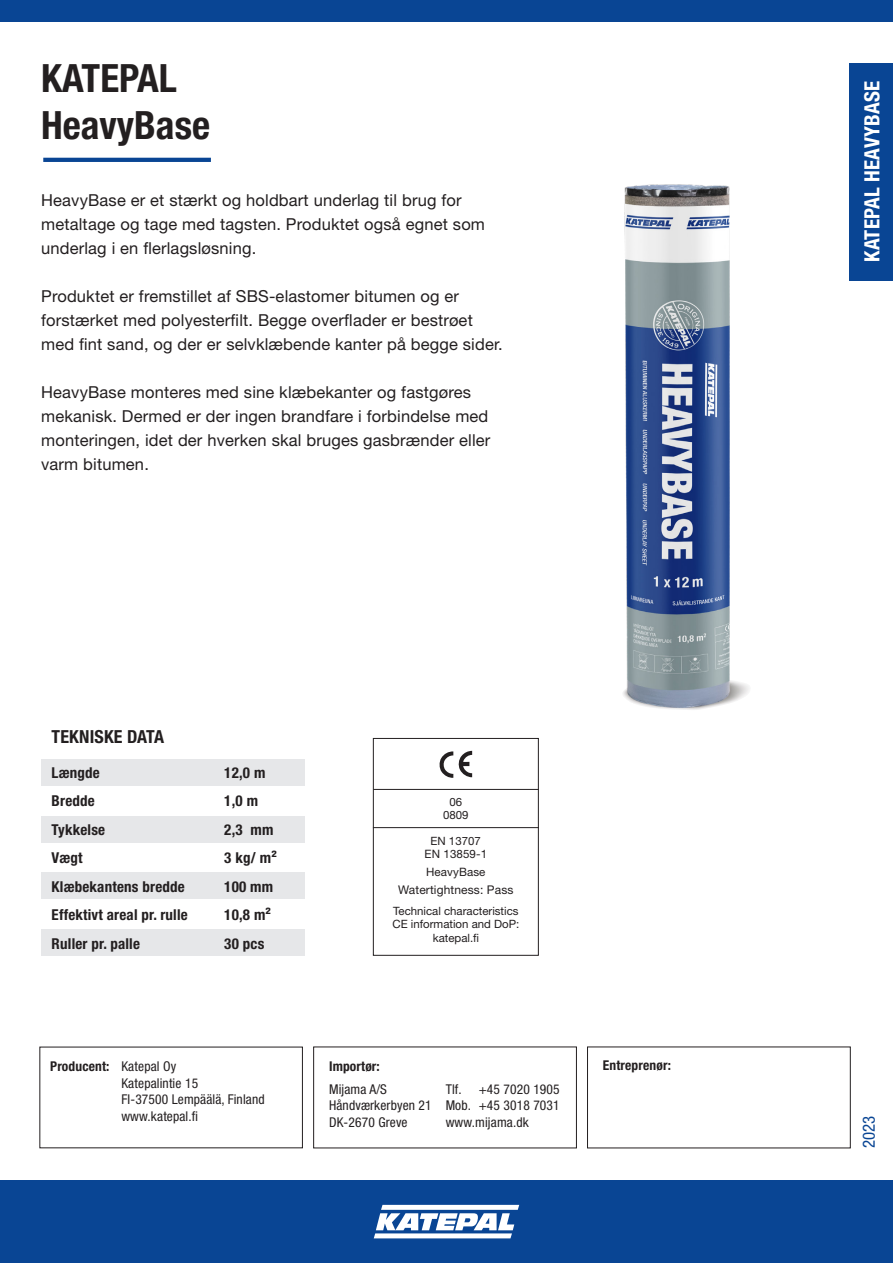
<style>
.page{position:relative;width:893px;height:1263px;background:#fff}
.page>*{position:absolute;margin:0;border:0;box-sizing:border-box;transform-origin:0 0}
.t1{font:700 condensed 39px "Helvetica Neue LT Std";color:#231f20}
.t2{font:700 condensed 21px "Helvetica Neue LT Std";letter-spacing:.01em;color:#fff}
.t3{font:700 condensed 18px "Helvetica Neue LT Std";letter-spacing:.01em;color:#231f20}
.t4{font:condensed 16.8px "Helvetica Neue LT Std";color:#094594}
.t5{font:16.5px/24px "Helvetica Neue LT Std";letter-spacing:.01em;color:#231f20}
.t6{font:700 condensed 15px "Helvetica Neue LT Std";letter-spacing:.015em;color:#231f20}
.t7{font:condensed 13.5px "Helvetica Neue LT Std";letter-spacing:.01em;color:#231f20}
.t8{font:700 condensed 13.5px "Helvetica Neue LT Std";letter-spacing:.01em;color:#231f20}
.t9{font:12px "Helvetica Neue LT Std";letter-spacing:.01em;color:#231f20}
.t10{font:11.55px "Helvetica Neue LT Std";letter-spacing:.01em;color:#231f20}
.t11{font:11.4px/13.4px "Helvetica Neue LT Std";color:#231f20;text-align:center}
</style>
<div class="page">
<div style="left:41px;top:929px;width:264px;height:27px;background:#e6e7e9"></div>
<div style="left:41px;top:873px;width:264px;height:26px;background:#e6e7e9"></div>
<div style="left:41px;top:816px;width:264px;height:26px;background:#e6e7e9"></div>
<div style="left:41px;top:759px;width:264px;height:26px;background:#e6e7e9"></div>
<div style="left:849px;top:63px;width:44px;height:218px;background:#094594"></div>
<img style="left:623px;top:184px;width:126px;height:526px">
<hr style="left:43px;top:158px;width:168px;height:4px;background:#094594">
<div style="left:0;top:0;width:893px;height:21px;background:#094594"></div>
<div style="left:0;top:1180px;width:893px;height:83px;background:#094594"></div>
<svg style="left:374px;top:1205px;width:145px;height:33px"></svg>
<div style="left:373px;top:738px;width:166px;height:218px;border:1px solid #231f20"></div>
<hr style="left:373px;top:789px;width:166px;height:1px;background:#231f20">
<svg style="left:439px;top:751px;width:33px;height:27px"></svg>
<hr style="left:373px;top:827px;width:166px;height:1px;background:#231f20">
<p class="t1" style="left:41px;top:55px;width:137px">KATEPAL</p>
<p class="t1" style="left:41px;top:102px;width:170px">HeavyBase</p>
<p class="t5" style="left:41px;top:187px;width:445px">HeavyBase er et stærkt og holdbart underlag til brug for metaltage og tage med tagsten. Produktet også egnet som underlag i en flerlagsløsning.</p>
<p class="t5" style="left:41px;top:283px;width:463px">Produktet er fremstillet af SBS-elastomer bitumen og er forstærket med polyesterfilt. Begge overflader er bestrøet med fint sand, og der er selvklæbende kanter på begge sider.</p>
<p class="t5" style="left:41px;top:379px;width:451px">HeavyBase monteres med sine klæbekanter og fastgøres mekanisk. Dermed er der ingen brandfare i forbindelse med monteringen, idet der hverken skal bruges gasbrænder eller varm bitumen.</p>
<p class="t3" style="left:52px;top:725px;width:114px">TEKNISKE DATA</p>
<p class="t6" style="left:52px;top:763px;width:50px">Længde</p>
<p class="t6" style="left:52px;top:792px;width:45px">Bredde</p>
<p class="t6" style="left:52px;top:820px;width:55px">Tykkelse</p>
<p class="t6" style="left:52px;top:849px;width:32px">Vægt</p>
<p class="t6" style="left:52px;top:877px;width:135px">Klæbekantens bredde</p>
<p class="t6" style="left:52px;top:906px;width:138px">Effektivt areal pr. rulle</p>
<p class="t6" style="left:52px;top:934px;width:90px">Ruller pr. palle</p>
<p class="t6" style="left:224px;top:763px;width:43px">12,0 m</p>
<p class="t6" style="left:224px;top:792px;width:35px">1,0 m</p>
<p class="t6" style="left:224px;top:820px;width:51px">2,3 mm</p>
<p class="t6" style="left:224px;top:849px;width:53px">3 kg/ m²</p>
<p class="t6" style="left:224px;top:877px;width:50px">100 mm</p>
<p class="t6" style="left:224px;top:906px;width:48px">10,8 m²</p>
<p class="t6" style="left:224px;top:934px;width:42px">30 pcs</p>
<p class="t8" style="left:50px;top:1058px;width:61px">Producent:</p>
<p class="t7" style="left:121px;top:1058px;width:56px">Katepal Oy</p>
<p class="t7" style="left:121px;top:1075px;width:78px">Katepalintie 15</p>
<p class="t7" style="left:121px;top:1091px;width:145px">FI-37500 Lempäälä, Finland</p>
<p class="t7" style="left:121px;top:1108px;width:78px">www.katepal.fi</p>
<p class="t11" style="left:443px;top:795px;width:27px">06<br>0809</p>
<p class="t11" style="left:431px;top:834px;width:52px">EN 13707</p>
<p class="t10" style="left:424px;top:847px;width:64px">EN 13859-1</p>
<p class="t10" style="left:426px;top:865px;width:61px">HeavyBase</p>
<p class="t9" style="left:398px;top:883px;width:117px">Watertightness: Pass</p>
<p class="t11" style="left:392px;top:904px;width:128px">Technical characteristics<br>CE information and DoP: katepal.fi</p>
<p class="t8" style="left:329px;top:1058px;width:52px">Importør:</p>
<p class="t7" style="left:329px;top:1081px;width:59px">Mijama A/S</p>
<p class="t7" style="left:329px;top:1097px;width:104px">Håndværkerbyen 21</p>
<p class="t7" style="left:329px;top:1114px;width:80px">DK-2670 Greve</p>
<p class="t7" style="left:446px;top:1081px;width:115px">Tlf. +45 7020 1905</p>
<p class="t7" style="left:446px;top:1097px;width:115px">Mob. +45 3018 7031</p>
<p class="t7" style="left:446px;top:1114px;width:85px">www.mijama.dk</p>
<p class="t8" style="left:603px;top:1057px;width:69px">Entreprenør:</p>
<p class="t2" style="left:859px;top:262px;width:182px;rotate:-90deg">KATEPAL HEAVYBASE</p>
<p class="t4" style="left:859px;top:1148px;width:34px;rotate:-90deg">2023</p>
</div>
